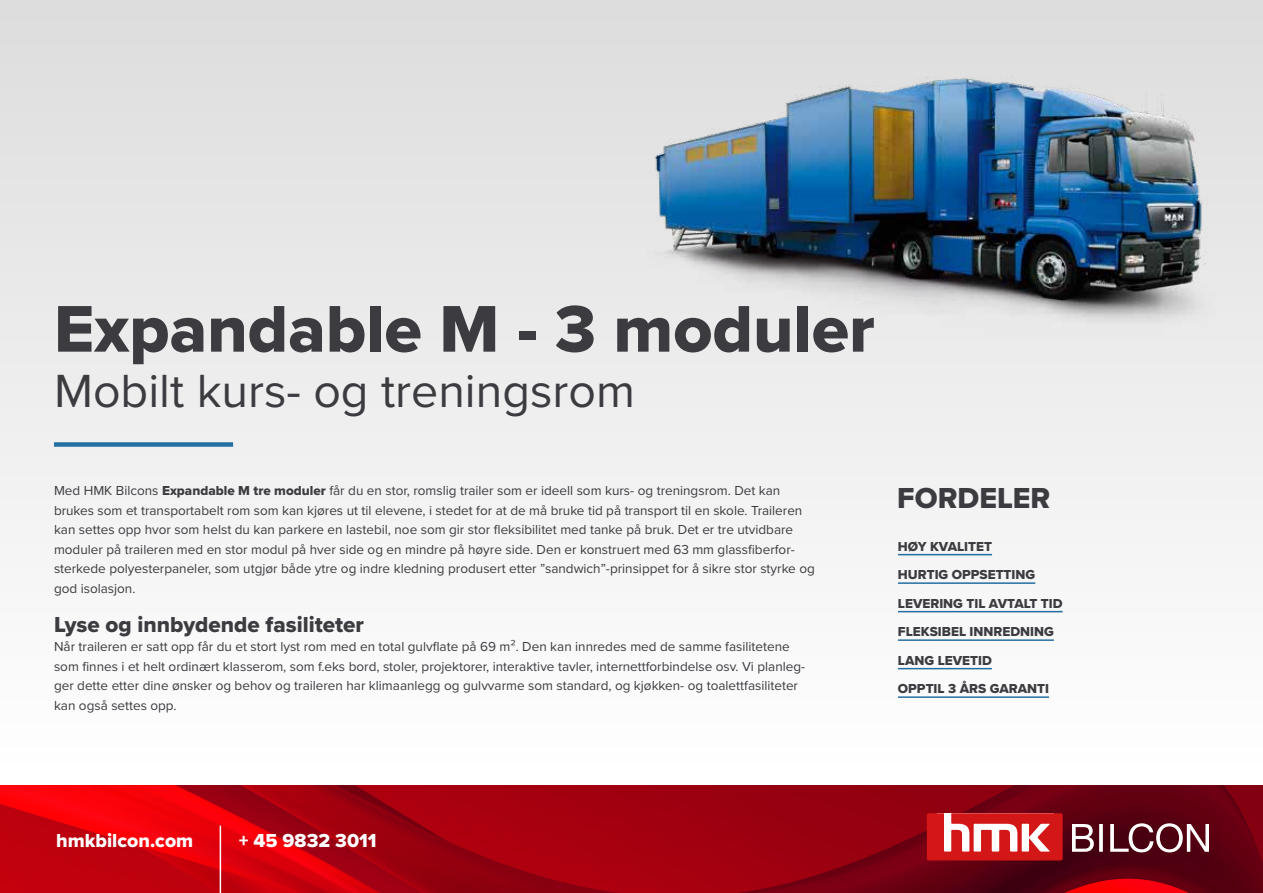
<style>
.page{position:relative;width:1263px;height:893px;background:#fff}
.page>*{position:absolute;margin:0;border:0;box-sizing:border-box;transform-origin:0 0}
.t1{font:68.4px "Proxima Nova Extrabld";color:#3b3b40}
.t2{font:48.3px "Proxima Nova";color:#3b3b40}
.t3{font:30px "Proxima Nova Extrabld";color:#3b3b40}
.t4{font:22.5px "Proxima Nova Extrabld";color:#3b3b40}
.t5{font:19.5px "Proxima Nova Extrabld";color:#fff}
.t6{font:13.5px/19.5px "Proxima Nova";color:#3b3b40}
.t7{font:13.5px/28.5px "Proxima Nova Extrabld";color:#3b3b40}
.s1{font-family:"Proxima Nova Extrabld"}
</style>
<div class="page">
<div style="left:0;top:0;width:1263px;height:764px;background:linear-gradient(to bottom,#ddd,#fefefe)"></div>
<hr style="left:898px;top:554px;width:94px;height:1px;background:#256ea3">
<hr style="left:898px;top:582px;width:137px;height:2px;background:#256ea3">
<hr style="left:898px;top:611px;width:165px;height:1px;background:#256ea3">
<hr style="left:898px;top:639px;width:156px;height:2px;background:#256ea3">
<hr style="left:898px;top:668px;width:94px;height:1px;background:#256ea3">
<hr style="left:898px;top:696px;width:151px;height:2px;background:#256ea3">
<div style="left:54px;top:442px;width:179px;height:5px;background:#256ea3"></div>
<svg style="left:0;top:785px;width:1263px;height:108px;background:#a6000e"></svg>
<svg style="left:925px;top:813px;width:284px;height:80px;background:#8d2731"></svg>
<hr style="left:220px;top:826px;width:1px;height:67px;background:#fff">
<img style="left:603px;top:0;width:660px;height:390px">
<h1 class="t1" style="left:54px;top:278px;width:822px">Expandable M - 3 moduler</h1>
<h2 class="t2" style="left:54px;top:355px;width:582px">Mobilt kurs- og treningsrom</h2>
<p class="t6" style="left:54px;top:481px;width:762px">Med HMK Bilcons <span class="s1">Expandable M tre moduler</span> får du en stor, romslig trailer som er ideell som kurs- og treningsrom. Det kan brukes som et transportabelt rom som kan kjøres ut til elevene, i stedet for at de må bruke tid på transport til en skole. Traileren kan settes opp hvor som helst du kan parkere en lastebil, noe som gir stor fleksibilitet med tanke på bruk. Det er tre utvidbare moduler på traileren med en stor modul på hver side og en mindre på høyre side. Den er konstruert med 63 mm glassfiberfor&shy;sterkede polyesterpaneler, som utgjør både ytre og indre kledning produsert etter ”sandwich”-prinsippet for å sikre stor styrke og god isolasjon.</p>
<h3 class="t4" style="left:54px;top:608px;width:312px">Lyse og innbydende fasiliteter</h3>
<p class="t6" style="left:54px;top:637px;width:753px">Når traileren er satt opp får du et stort lyst rom med en total gulvflate på 69 m². Den kan innredes med de samme fasilitetene som finnes i et helt ordinært klasserom, som f.eks bord, stoler, projektorer, interaktive tavler, internettforbindelse osv. Vi planleg&shy;ger dette etter dine ønsker og behov og traileren har klimaanlegg og gulvvarme som standard, og kjøkken- og toalettfasiliteter kan også settes opp.</p>
<h3 class="t3" style="left:897px;top:476px;width:155px">FORDELER</h3>
<p class="t7" style="left:898px;top:532px;width:166px">HØY KVALITET<br>HURTIG OPPSETTING<br>LEVERING TIL AVTALT TID<br>FLEKSIBEL INNREDNING<br>LANG LEVETID<br>OPPTIL 3 ÅRS GARANTI</p>
<h3 class="t5" style="left:56px;top:826px;width:139px">hmkbilcon.com</h3>
<h3 class="t5" style="left:239px;top:826px;width:139px">+ 45 9832 3011</h3>
</div>
